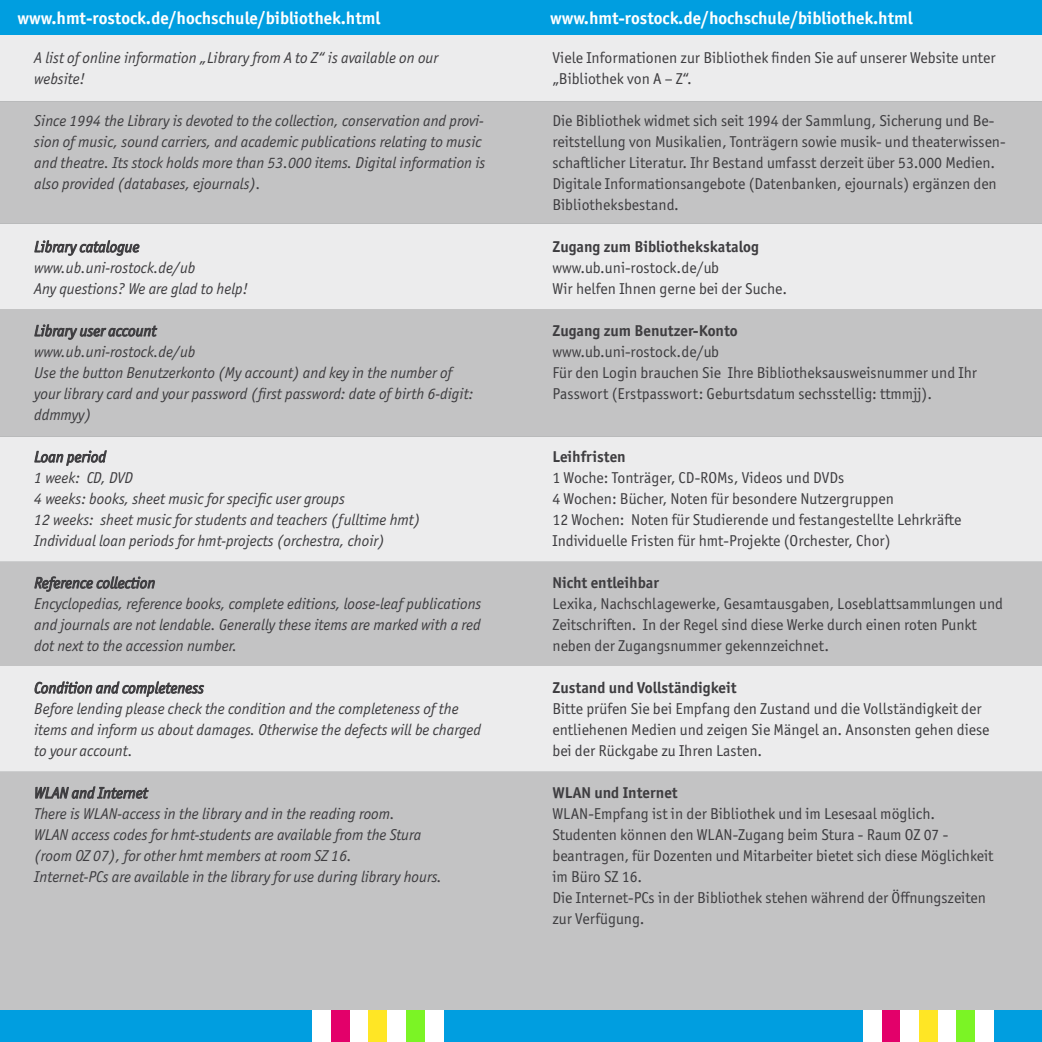
<style>
.page{position:relative;width:1042px;height:1042px;background:#fff}
.page>*{position:absolute;margin:0;border:0;box-sizing:border-box;transform-origin:0 0}
.t1{font:700 17.5px "Officina Sans ITC Pro";color:#fff}
.t2{font:15.75px/21px "Officina Sans ITC Pro";color:#3e3d40}
.t3{font:italic 15.75px/21px "Officina Sans ITC Pro";color:#3e3d40}
.t4{font:700 15.75px "Officina Sans ITC Pro";color:#3e3d40}
</style>
<div class="page">
<div style="left:0;top:771px;width:1042px;height:240px;background:#c3c3c4"></div>
<div style="left:0;top:666px;width:1042px;height:105px;background:#ececed"></div>
<div style="left:0;top:562px;width:1042px;height:104px;background:#c3c3c4"></div>
<div style="left:0;top:436px;width:1042px;height:126px;background:#ececed"></div>
<div style="left:0;top:309px;width:1042px;height:127px;background:#c3c3c4"></div>
<div style="left:0;top:223px;width:1042px;height:86px;background:#ececed"></div>
<div style="left:0;top:35px;width:1042px;height:66px;background:#ececed"></div>
<div style="left:0;top:101px;width:1042px;height:122px;background:#c3c3c4"></div>
<svg style="left:34px;top:240px;width:106px;height:16px"></svg>
<svg style="left:34px;top:324px;width:124px;height:16px"></svg>
<svg style="left:34px;top:450px;width:73px;height:16px"></svg>
<svg style="left:34px;top:576px;width:121px;height:16px"></svg>
<svg style="left:34px;top:681px;width:171px;height:16px"></svg>
<svg style="left:34px;top:771px;width:115px;height:28px"></svg>
<div style="left:0;top:0;width:525px;height:35px;background:#009ee0"></div>
<div style="left:525px;top:0;width:517px;height:35px;background:#009ee0"></div>
<div style="left:0;top:1011px;width:513px;height:31px;background:#009ee0"></div>
<div style="left:312px;top:1011px;width:19px;height:31px;background:#fff"></div>
<div style="left:331px;top:1011px;width:19px;height:31px;background:#e3006a"></div>
<div style="left:350px;top:1011px;width:19px;height:31px;background:#fff"></div>
<div style="left:369px;top:1011px;width:18px;height:31px;background:#ffe625"></div>
<div style="left:387px;top:1011px;width:19px;height:31px;background:#fff"></div>
<div style="left:406px;top:1011px;width:19px;height:31px;background:#7bf425"></div>
<div style="left:425px;top:1011px;width:18px;height:31px;background:#fff"></div>
<div style="left:511px;top:1011px;width:531px;height:31px;background:#009ee0"></div>
<div style="left:863px;top:1011px;width:18px;height:31px;background:#fff"></div>
<div style="left:881px;top:1011px;width:19px;height:31px;background:#e3006a"></div>
<div style="left:900px;top:1011px;width:19px;height:31px;background:#fff"></div>
<div style="left:919px;top:1011px;width:19px;height:31px;background:#ffe625"></div>
<div style="left:938px;top:1011px;width:18px;height:31px;background:#fff"></div>
<div style="left:956px;top:1011px;width:19px;height:31px;background:#7bf425"></div>
<div style="left:975px;top:1011px;width:19px;height:31px;background:#fff"></div>
<p class="t1" style="left:18px;top:7px;width:364px">www.hmt-rostock.de/hochschule/bibliothek.html</p>
<p class="t1" style="left:550px;top:7px;width:364px">www.hmt-rostock.de/hochschule/bibliothek.html</p>
<p class="t3" style="left:34px;top:47px;width:405px">A list of online information „Library from A to Z“ is available on our website!</p>
<p class="t3" style="left:34px;top:110px;width:452px">Since 1994 the Library is devoted to the collection, conservation and provi&shy;sion of music, sound carriers, and academic publications relating to music and theatre. Its stock holds more than 53.000 items. Digital information is also provided (databases, ejournals).</p>
<p class="t3" style="left:34px;top:236px;width:215px">Library catalogue www.ub.uni-rostock.de/ub<br>Any questions? We are glad to help!</p>
<p class="t3" style="left:34px;top:320px;width:441px">Library user account<br>www.ub.uni-rostock.de/ub<br>Use the button Benutzerkonto (My account) and key in the number of your library card and your password (first password: date of birth 6-digit: ddmmyy)</p>
<p class="t3" style="left:34px;top:446px;width:388px">Loan period<br>1 week: CD, DVD<br>4 weeks: books, sheet music for specific user groups<br>12 weeks: sheet music for students and teachers (fulltime hmt)<br>Individual loan periods for hmt-projects (orchestra, choir)</p>
<p class="t3" style="left:34px;top:593px;width:449px;text-align:justify">Encyclopedias, reference books, complete editions, loose-leaf publications and journals are not lendable. Generally these items are marked with a red dot next to the accession number.</p>
<p class="t3" style="left:34px;top:677px;width:448px">Condition and completeness<br>Before lending please check the condition and the completeness of the items and inform us about damages. Otherwise the defects will be charged to your account.</p>
<p class="t3" style="left:34px;top:782px;width:409px">WLAN and Internet<br>There is WLAN-access in the library and in the reading room.<br>WLAN access codes for hmt-students are available from the Stura (room OZ 07), for other hmt members at room SZ 16.<br>Internet-PCs are available in the library for use during library hours.</p>
<p class="t2" style="left:552px;top:47px;width:445px">Viele Informationen zur Bibliothek finden Sie auf unserer Website unter „Bibliothek von A – Z“.</p>
<p class="t2" style="left:552px;top:110px;width:455px">Die Bibliothek widmet sich seit 1994 der Sammlung, Sicherung und Be&shy;reitstellung von Musikalien, Tonträgern sowie musik- und theaterwissen&shy;schaftlicher Literatur. Ihr Bestand umfasst derzeit über 53.000 Medien.<br>Digitale Informationsangebote (Datenbanken, ejournals) ergänzen den Bibliotheksbestand.</p>
<p class="t4" style="left:552px;top:237px;width:208px">Zugang zum Bibliothekskatalog</p>
<p class="t2" style="left:552px;top:257px;width:236px">www.ub.uni-rostock.de/ub<br>Wir helfen Ihnen gerne bei der Suche.</p>
<p class="t4" style="left:552px;top:321px;width:187px">Zugang zum Benutzer-Konto</p>
<p class="t2" style="left:552px;top:341px;width:426px">www.ub.uni-rostock.de/ub<br>Für den Login brauchen Sie Ihre Bibliotheksausweisnummer und Ihr<br>Passwort (Erstpasswort: Geburtsdatum sechsstellig: ttmmjj).</p>
<p class="t4" style="left:552px;top:447px;width:75px">Leihfristen</p>
<p class="t2" style="left:552px;top:467px;width:410px">1 Woche: Tonträger, CD-ROMs, Videos und DVDs<br>4 Wochen: Bücher, Noten für besondere Nutzergruppen<br>12 Wochen: Noten für Studierende und festangestellte Lehrkräfte Individuelle Fristen für hmt-Projekte (Orchester, Chor)</p>
<p class="t4" style="left:552px;top:573px;width:108px">Nicht entleihbar</p>
<p class="t2" style="left:552px;top:593px;width:452px">Lexika, Nachschlagewerke, Gesamtausgaben, Loseblattsammlungen und<br>Zeitschriften. In der Regel sind diese Werke durch einen roten Punkt neben der Zugangsnummer gekennzeichnet.</p>
<p class="t4" style="left:552px;top:678px;width:186px">Zustand und Vollständigkeit</p>
<p class="t2" style="left:552px;top:698px;width:438px">Bitte prüfen Sie bei Empfang den Zustand und die Vollständigkeit der entliehenen Medien und zeigen Sie Mängel an. Ansonsten gehen diese bei der Rückgabe zu Ihren Lasten.</p>
<p class="t4" style="left:552px;top:783px;width:127px">WLAN und Internet</p>
<p class="t2" style="left:552px;top:803px;width:442px">WLAN-Empfang ist in der Bibliothek und im Lesesaal möglich.<br>Studenten können den WLAN-Zugang beim Stura - Raum OZ 07 - beantragen, für Dozenten und Mitarbeiter bietet sich diese Möglichkeit im Büro SZ 16.<br>Die Internet-PCs in der Bibliothek stehen während der Öffnungszeiten zur Verfügung.</p>
</div>
